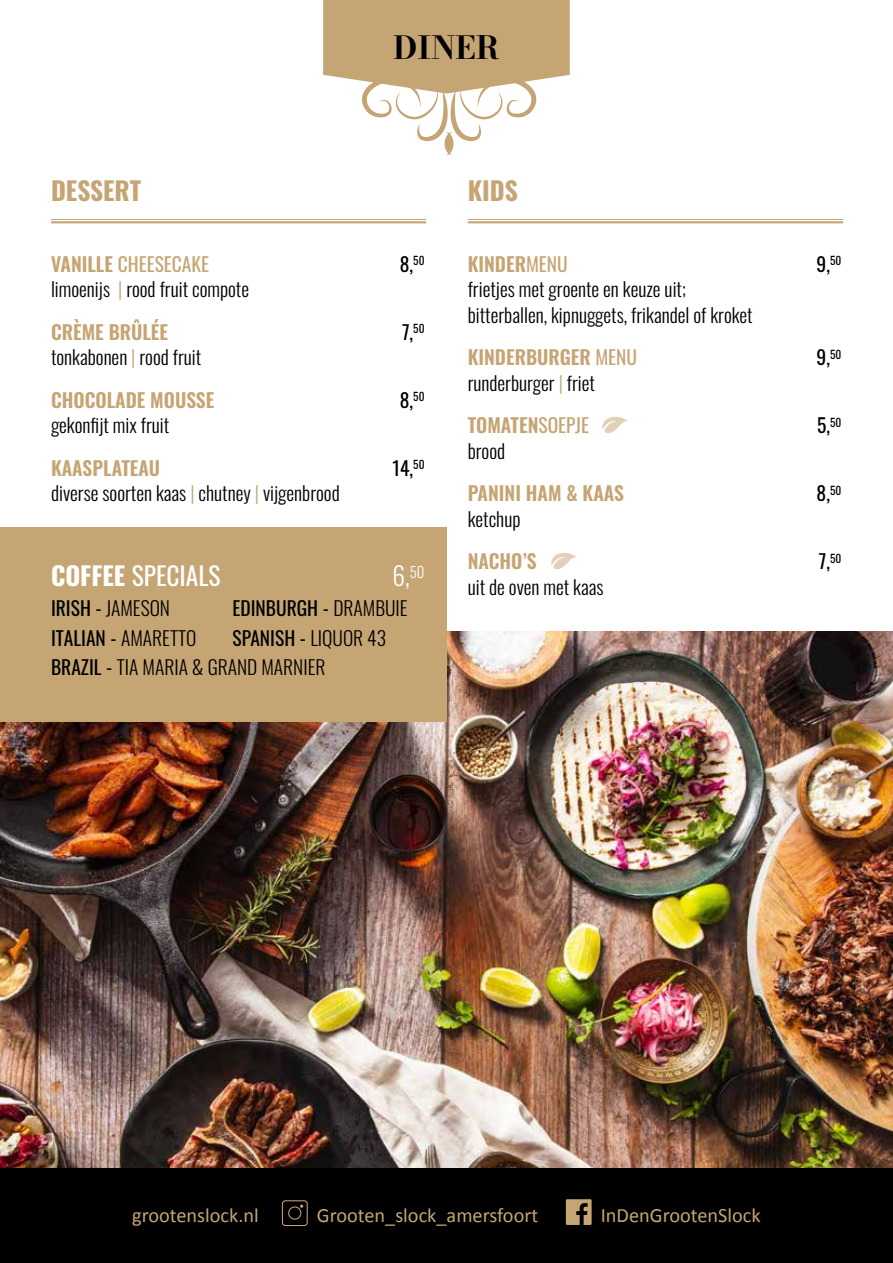
<style>
.page{position:relative;width:893px;height:1263px;background:#fff}
.page>*{position:absolute;margin:0;border:0;box-sizing:border-box;transform-origin:0 0}
.t1{font:31.5px "Bodoni Moda";color:#000}
.t2{font:25.5px "Oswald";color:#fff}
.t3{font:700 25.5px "Oswald";color:#c6a574}
.t4{font:300 25.5px "Oswald";color:#fff}
.t5{font:20.25px "Calibri";color:#c6a574}
.t6{font:300 19.5px/42.5px "Oswald";color:#000}
.t7{font:19.5px "Oswald";color:#000}
.t8{font:600 19.5px "Oswald";color:#c6a574}
.t9{font:19.5px "Oswald";color:#c6a574}
.s1{font-weight:600}
.s2{color:#c6a574}
.s3{font-weight:600;color:#c6a574}
.s4{font-weight:700}
.s5{font-weight:400}
.s6{font-weight:300}
.s7{font-weight:400;color:#c6a574}
</style>
<div class="page">
<img style="left:0;top:631px;width:893px;height:537px">
<div style="left:0;top:527px;width:446px;height:194px;background:#c6a574"></div>
<div style="left:0;top:1168px;width:893px;height:95px;background:#000"></div>
<hr style="left:51px;top:219px;width:375px;height:1px;background:#c6a574">
<hr style="left:51px;top:221px;width:375px;height:2px;background:#c6a574">
<hr style="left:468px;top:219px;width:375px;height:1px;background:#c6a574">
<hr style="left:468px;top:221px;width:375px;height:2px;background:#c6a574">
<svg style="left:602px;top:416px;width:25px;height:17px"></svg>
<svg style="left:551px;top:552px;width:25px;height:17px"></svg>
<div style="left:282px;top:1200px;width:26px;height:26px;border:1px solid #c6a574;border-radius:3px"></div>
<div style="left:288px;top:1206px;width:13px;height:14px;border:1px solid #c6a574;border-radius:50%"></div>
<svg style="left:566px;top:1199px;width:26px;height:26px"></svg>
<svg style="left:323px;top:0;width:247px;height:155px"></svg>
<h2 class="t3" style="left:51px;top:177px;width:91px">DESSERT</h2>
<h1 class="t1" style="left:393px;top:26px;width:108px">DINER</h1>
<h2 class="t3" style="left:468px;top:177px;width:52px">KIDS</h2>
<p class="t9" style="left:51px;top:246px;width:160px"><span class="s1">VANILLE</span> CHEESECAKE</p>
<p class="t7" style="left:400px;top:246px;width:26px">8,<sup>50</sup></p>
<p class="t6" style="left:51px;top:266px;width:200px">limoenijs <span class="s2">|</span> rood fruit compote<br><span class="s3">CRÈME BRÛLÉE</span></p>
<p class="t7" style="left:402px;top:314px;width:24px">7,<sup>50</sup></p>
<p class="t6" style="left:51px;top:334px;width:165px">tonkabonen <span class="s2">|</span> rood fruit<br><span class="s3">CHOCOLADE MOUSSE</span></p>
<p class="t7" style="left:400px;top:382px;width:26px">8,<sup>50</sup></p>
<p class="t6" style="left:51px;top:402px;width:120px">gekonfijt mix fruit</p>
<p class="t8" style="left:51px;top:457px;width:111px">KAASPLATEAU</p>
<p class="t7" style="left:392px;top:450px;width:34px">14,<sup>50</sup></p>
<p class="t6" style="left:51px;top:470px;width:290px">diverse soorten kaas <span class="s2">|</span> chutney <span class="s2">|</span> vijgenbrood</p>
<h2 class="t2" style="left:51px;top:553px;width:171px"><span class="s4">COFFEE</span> SPECIALS</h2>
<h2 class="t4" style="left:392px;top:553px;width:34px">6,<sup>50</sup></h2>
<p class="t6" style="left:51px;top:585px;width:121px"><span class="s5">IRISH -</span> JAMESON</p>
<p class="t7" style="left:233px;top:591px;width:177px">EDINBURGH - <span class="s6">DRAMBUIE</span></p>
<p class="t7" style="left:51px;top:621px;width:147px">ITALIAN - <span class="s6">AMARETTO</span></p>
<p class="t6" style="left:51px;top:622px;width:337px;line-height:28.5px;text-indent:182px"><span class="s5">SPANISH -</span> LIQUOR 43<br><span class="s5">BRAZIL -</span> TIA MARIA &amp; GRAND MARNIER</p>
<p class="t8" style="left:468px;top:253px;width:101px">KINDER<span class="s5">MENU</span></p>
<p class="t7" style="left:816px;top:246px;width:26px">9,<sup>50</sup></p>
<p class="t6" style="left:468px;top:274px;width:286px;line-height:25.5px">frietjes met groente en keuze uit; bitterballen, kipnuggets, frikandel of kroket</p>
<p class="t8" style="left:468px;top:347px;width:171px">KINDERBURGER <span class="s5">MENU</span></p>
<p class="t7" style="left:816px;top:340px;width:26px">9,<sup>50</sup></p>
<p class="t6" style="left:468px;top:359px;width:129px">runderburger <span class="s2">|</span> friet<br><span class="s3">TOMATEN</span><span class="s7">SOEPJE</span></p>
<p class="t7" style="left:817px;top:408px;width:26px">5,<sup>50</sup></p>
<p class="t6" style="left:468px;top:427px;width:39px">brood</p>
<p class="t8" style="left:468px;top:483px;width:158px">PANINI HAM &amp; KAAS</p>
<p class="t7" style="left:817px;top:476px;width:26px">8,<sup>50</sup></p>
<p class="t6" style="left:468px;top:495px;width:54px">ketchup</p>
<p class="t8" style="left:468px;top:551px;width:70px">NACHO’S</p>
<p class="t7" style="left:819px;top:544px;width:24px">7,<sup>50</sup></p>
<p class="t6" style="left:468px;top:563px;width:137px">uit de oven met kaas</p>
<p class="t5" style="left:132px;top:1202px;width:128px">grootenslock.nl</p>
<p class="t5" style="left:317px;top:1202px;width:223px">Grooten_slock_amersfoort</p>
<p class="t5" style="left:601px;top:1202px;width:161px">InDenGrootenSlock</p>
</div>
